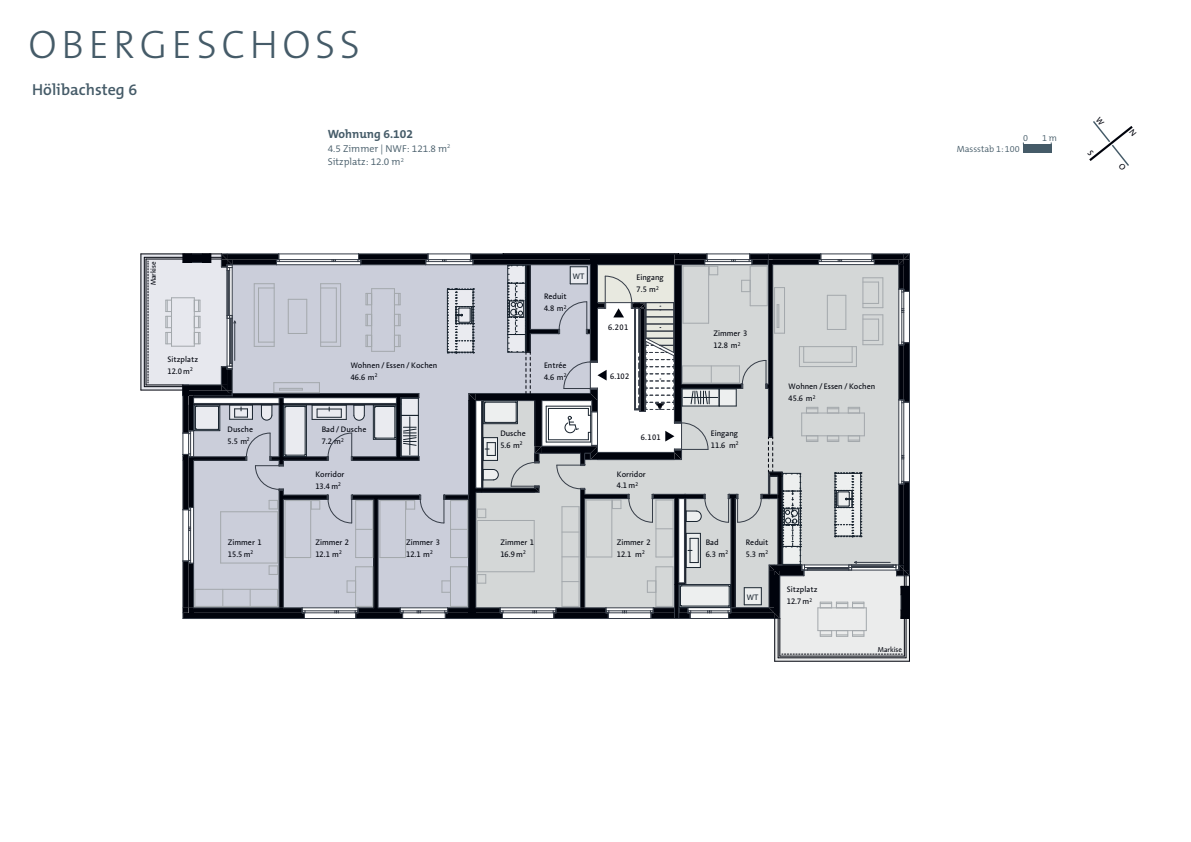
<style>
.page{position:relative;width:1191px;height:842px;background:#fff}
.page>*{position:absolute;margin:0;border:0;box-sizing:border-box;transform-origin:0 0}
.t1{font:300 40px "The Mix B W3";letter-spacing:.115em;color:#455b68}
.t2{font:600 16px "The Mix B W6";color:#455b68}
.t3{font:700 12px "The Mix B W7";color:#455b68}
.t4{font:300 10px/13.7px "The Mix B W4";color:#455b68}
.t5{font:300 9px "The Mix B W4";color:#455b68}
.t6{font:8px/12px "Aroma No 2 LT Pro";color:#00030c}
.t7{font:8px "Aroma No 2 LT Pro";color:#18232e}
.t8{font:7.2px "Aroma No 2 LT Pro";color:#00030c}
</style>
<div class="page">
<hr style="left:774px;top:661px;width:135px;height:1px;background:#00030c">
<hr style="left:503px;top:197px;width:1px;height:57px;background:#00030c">
<hr style="left:678px;top:197px;width:1px;height:57px;background:#00030c">
<svg style="left:141px;top:254px;width:769px;height:407px"></svg>
<div style="left:500px;top:193px;width:193px;height:60px;background:#fff"></div>
<div style="left:1023px;top:144px;width:28px;height:9px;background:#455b68"></div>
<svg style="left:1089px;top:121px;width:44px;height:45px"></svg>
<h1 class="t1" style="left:29px;top:19px;width:333px">OBERGESCHOSS</h1>
<h2 class="t2" style="left:32px;top:79px;width:107px">Hölibachsteg 6</h2>
<h3 class="t3" style="left:328px;top:126px;width:87px">Wohnung 6.102</h3>
<p class="t4" style="left:328px;top:141px;width:124px">4.5 Zimmer | NWF: 121.8 m<sup>2<br></sup>Sitzplatz: 12.0 m<sup>2</sup></p>
<p class="t8" style="left:149px;top:285px;width:26px;rotate:-90deg">Markise</p>
<p class="t7" style="left:573px;top:271px;width:13px">WT</p>
<p class="t6" style="left:544px;top:290px;width:24px">Reduit<br>4.8 m<sup>2</sup></p>
<p class="t6" style="left:167px;top:353px;width:32px">Sitzplatz<br>12.0 m<sup>2</sup></p>
<p class="t6" style="left:544px;top:359px;width:24px">Entrée<br>4.6 m<sup>2</sup></p>
<p class="t6" style="left:351px;top:359px;width:88px">Wohnen / Essen / Kochen<br>46.6 m<sup>2</sup></p>
<p class="t6" style="left:228px;top:423px;width:27px">Dusche<br>5.5 m<sup>2</sup></p>
<p class="t6" style="left:322px;top:423px;width:46px">Bad / Dusche<br>7.2 m<sup>2</sup></p>
<p class="t6" style="left:315px;top:468px;width:30px">Korridor<br>13.4 m<sup>2</sup></p>
<p class="t6" style="left:500px;top:427px;width:27px">Dusche<br>5.6 m<sup>2</sup></p>
<p class="t6" style="left:228px;top:536px;width:35px">Zimmer 1<br>15.5 m<sup>2</sup></p>
<p class="t6" style="left:315px;top:536px;width:35px">Zimmer 2<br>12.1 m<sup>2</sup></p>
<p class="t6" style="left:406px;top:536px;width:35px">Zimmer 3<br>12.1 m<sup>2</sup></p>
<p class="t6" style="left:500px;top:536px;width:35px">Zimmer 1<br>16.9 m<sup>2</sup></p>
<p class="t6" style="left:636px;top:271px;width:29px">Eingang<br>7.5 m<sup>2</sup></p>
<p class="t6" style="left:608px;top:321px;width:22px">6.201</p>
<p class="t6" style="left:610px;top:370px;width:21px">6.102</p>
<p class="t6" style="left:641px;top:431px;width:21px">6.101</p>
<p class="t6" style="left:617px;top:468px;width:30px">Korridor<br>4.1 m<sup>2</sup></p>
<p class="t6" style="left:617px;top:536px;width:35px">Zimmer 2<br>12.1 m<sup>2</sup></p>
<p class="t6" style="left:713px;top:327px;width:35px">Zimmer 3<br>12.8 m<sup>2</sup></p>
<p class="t6" style="left:711px;top:427px;width:29px">Eingang<br>11.6 m<sup>2</sup></p>
<p class="t6" style="left:788px;top:380px;width:88px">Wohnen / Essen / Kochen<br>45.6 m<sup>2</sup></p>
<p class="t6" style="left:705px;top:536px;width:24px">Bad<br>6.3 m<sup>2</sup></p>
<p class="t6" style="left:746px;top:536px;width:24px">Reduit<br>5.3 m<sup>2</sup></p>
<p class="t7" style="left:747px;top:592px;width:13px">WT</p>
<p class="t6" style="left:787px;top:583px;width:32px">Sitzplatz<br>12.7m<sup>2</sup></p>
<p class="t8" style="left:878px;top:645px;width:26px">Markise</p>
<p class="t5" style="left:1023px;top:132px;width:6px">0</p>
<p class="t5" style="left:1042px;top:132px;width:17px">1 m</p>
<p class="t5" style="left:956px;top:143px;width:64px">Massstab 1:100</p>
</div>
